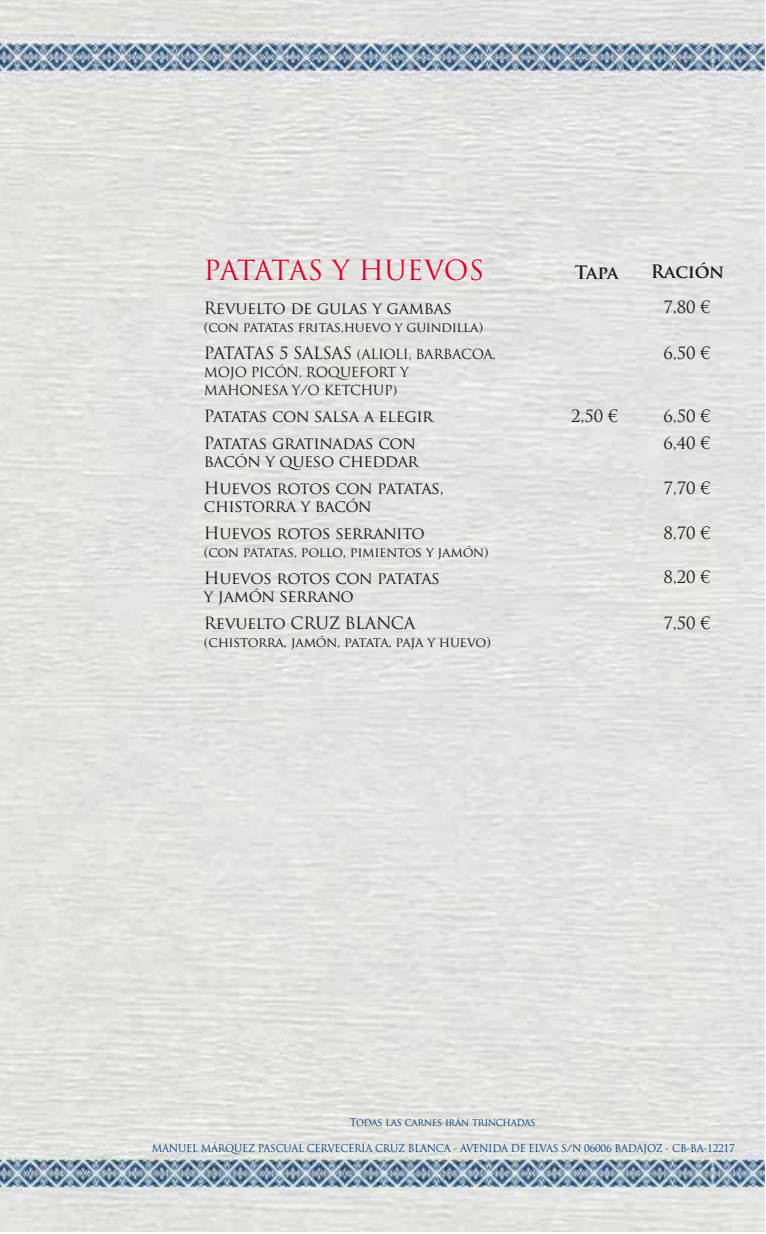
<style>
.page{position:relative;width:766px;height:1234px;background:#fff}
.page>*{position:absolute;margin:0;border:0;box-sizing:border-box;transform-origin:0 0}
.t1{font:27px "Trajan Pro";letter-spacing:-.005em;color:#e00327}
.t2{font:700 18px "Trajan Pro";letter-spacing:-.015em;color:#1a171c}
.t3{font:16.5px/27px "Trajan Pro";letter-spacing:-.025em;color:#1a171c}
.t4{font:13.5px/27px "Trajan Pro";letter-spacing:-.025em;color:#1a171c}
.t5{font:10.5px "Trajan Pro";letter-spacing:-.025em;color:#003b77;scale:.95 1}
.s1{font-size:16.5px}
</style>
<div class="page">
<img style="left:0;top:0;width:764px;height:1230px">
<h1 class="t1" style="left:203px;top:253px;width:282px">PATATAS Y HUEVOS</h1>
<p class="t3" style="left:204px;top:294px;width:249px">Revuelto de gulas y gambas</p>
<p class="t4" style="left:204px;top:313px;width:293px">(con patatas fritas,huevo y guindilla)<br><span class="s1">PATATAS 5 SALSAS</span> (ALIOLI, BARBACOA,</p>
<p class="t4" style="left:204px;top:363px;width:207px;line-height:18px">MOJO PICÓN, ROQUEFORT Y<br>MAHONESA Y/O KETCHUP)</p>
<p class="t3" style="left:204px;top:402px;width:231px">Patatas con salsa a elegir<br>Patatas gratinadas con</p>
<p class="t3" style="left:204px;top:447px;width:241px">bacón y queso cheddar<br>Huevos rotos con patatas,</p>
<p class="t3" style="left:204px;top:492px;width:222px">chistorra y bacón<br>Huevos rotos serranito</p>
<p class="t4" style="left:204px;top:538px;width:286px">(con patatas, pollo, pimientos y jamón)</p>
<p class="t3" style="left:204px;top:569px;width:238px;line-height:18px">Huevos rotos con patatas y jamón serrano</p>
<p class="t3" style="left:204px;top:609px;width:213px">Revuelto CRUZ BLANCA</p>
<p class="t4" style="left:204px;top:628px;width:288px">(chistorra, jamón, patata, paja y huevo)</p>
<p class="t2" style="left:574px;top:261px;width:45px">Tapa</p>
<p class="t2" style="left:650px;top:260px;width:75px">Ración</p>
<p class="t3" style="left:571px;top:402px;width:48px">2,50 €</p>
<p class="t3" style="left:663px;top:293px;width:48px">7,80 €</p>
<p class="t3" style="left:663px;top:339px;width:48px">6,50 €</p>
<p class="t3" style="left:663px;top:402px;width:48px">6,50 €<br>6,40 €</p>
<p class="t3" style="left:663px;top:474px;width:48px">7,70 €</p>
<p class="t3" style="left:663px;top:519px;width:48px">8,70 €</p>
<p class="t3" style="left:663px;top:563px;width:48px">8,20 €</p>
<p class="t3" style="left:663px;top:609px;width:48px">7,50 €</p>
<p class="t5" style="left:349px;top:1115px;width:197px">Todas las carnes irán trinchadas</p>
<p class="t5" style="left:152px;top:1141px;width:615px">MANUEL MÁRQUEZ PASCUAL CERVECERÍA CRUZ BLANCA - AVENIDA DE ELVAS S/N 06006 BADAJOZ - CB-BA-12217</p>
</div>
